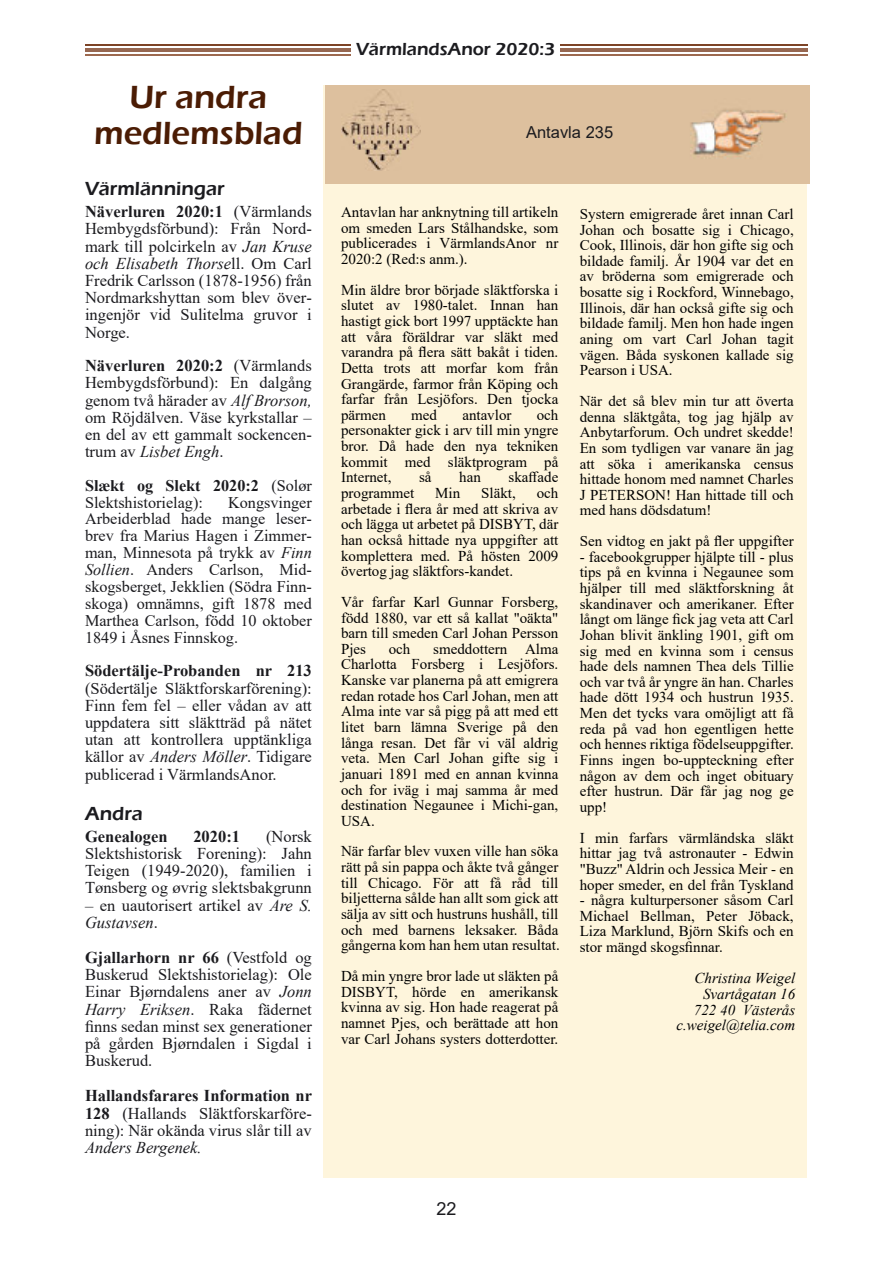
<style>
.page{position:relative;width:893px;height:1263px;background:#fff}
.page>*{position:absolute;margin:0;border:0;box-sizing:border-box;transform-origin:0 0}
.t1{font:600 33px/35.5px "Eras ITC";color:#4b1c04;text-align:center}
.t2{font:600 19.5px "Eras ITC";color:#1b1b1f}
.t3{font:600 18px "Eras ITC";color:#1b1b1f}
.t4{font:18px "Arial";color:#1b1b1f}
.t5{font:16.5px/17.2px "Times New Roman";color:#1b1b1f;text-align:justify}
.t6{font:700 16.5px "Times New Roman";color:#1b1b1f}
.t7{font:italic 16.5px "Times New Roman";color:#1b1b1f}
.t8{font:16.5px "Arial";color:#1b1b1f}
.t9{font:16.2px/17px "Times New Roman";color:#1b1b1f}
.t10{font:15px/15.6px "Times New Roman";color:#000;text-align:justify}
.t11{font:italic 15px/15.6px "Times New Roman";color:#000;text-align:right}
.s1{font-weight:700}
.s2{font-style:italic}
</style>
<div class="page">
<hr style="left:85px;top:48px;width:723px;height:3px;background:#966751">
<hr style="left:85px;top:44px;width:723px;height:1px;background:#7d4326">
<hr style="left:85px;top:54px;width:723px;height:1px;background:#9d694f">
<div style="left:351px;top:34px;width:209px;height:34px;background:#fff"></div>
<div style="left:326px;top:85px;width:484px;height:98px;background:#ddc09e"></div>
<img style="left:341px;top:90px;width:80px;height:81px">
<img style="left:678px;top:99px;width:117px;height:63px">
<h1 class="t1" style="left:94px;top:83px;width:210px">Ur andra medlemsblad</h1>
<h2 class="t2" style="left:85px;top:182px;width:141px">Värmlänningar</h2>
<p class="t5" style="left:85px;top:205px;width:228px"><span class="s1">Näverluren 2020:1</span> (Värmlands Hembygdsförbund): Från Nord‐ mark till polcirkeln av <span class="s2">Jan Kruse och Elisabeth Thorse</span>ll. Om Carl Fredrik Carlsson (1878-1956) från Nordmarkshyttan som blev över‐ ingenjör vid Sulitelma gruvor i Norge.</p>
<p class="t5" style="left:85px;top:359px;width:228px"><span class="s1">Näverluren 2020:2</span> (Värmlands Hembygdsförbund): En dalgång genom två härader av <span class="s2">Alf Brorson, </span>om Röjdälven. Väse kyrkstallar – en del av ett gammalt sockencen‐ trum av <span class="s2">Lisbet Engh</span>.</p>
<p class="t9" style="left:85px;top:478px;width:228px"><span class="s1">Slækt og Slekt 2020:2</span> (Solør<br>Slektshistorielag):</p>
<p class="t9" style="left:85px;top:495px;width:228px;text-align:justify;text-indent:143px">Kongsvinger Arbeiderblad hade mange leser‐ brev fra Marius Hagen i Zimmer‐ man, Minnesota på trykk av <span class="s2">Finn Sollien</span>. Anders Carlson, Mid‐ skogsberget, Jekklien (Södra Finn‐ skoga) omnämns, gift 1878 med Marthea Carlson, född 10 oktober 1849 i Åsnes Finnskog.</p>
<p class="t6" style="left:85px;top:665px;width:228px">Södertälje-Probanden nr 213</p>
<p class="t5" style="left:85px;top:681px;width:228px">(Södertälje Släktforskarförening):<br>Finn fem fel – eller vådan av att uppdatera sitt släktträd på nätet utan att kontrollera upptänkliga källor av <span class="s2">Anders Möller</span>. Tidigare publicerad i VärmlandsAnor.</p>
<h2 class="t2" style="left:85px;top:807px;width:59px">Andra</h2>
<p class="t6" style="left:85px;top:831px;width:84px">Genealogen</p>
<p class="t6" style="left:193px;top:831px;width:48px">2020:1</p>
<p class="t5" style="left:85px;top:829px;width:228px;text-indent:181px">(Norsk Slektshistorisk Forening): Jahn Teigen (1949-2020), familien i Tønsberg og øvrig slektsbakgrunn</p>
<p class="t5" style="left:85px;top:898px;width:228px">– en uautorisert artikel av <span class="s2">Are S.<br>Gustavsen</span>.</p>
<p class="t5" style="left:85px;top:950px;width:228px"><span class="s1">Gjallarhorn nr 66</span> (Vestfold og Buskerud Slektshistorielag): Ole Einar Bjørndalens aner av <span class="s2">Jonn Harry Eriksen</span>. Raka fädernet finns sedan minst sex generationer på gården Bjørndalen i Sigdal i Buskerud.</p>
<p class="t5" style="left:85px;top:1089px;width:229px"><span class="s1">Hallandsfarares Information nr 128</span> (Hallands Släktforskarföre‐ ning): När okända virus slår till av</p>
<p class="t7" style="left:85px;top:1141px;width:118px">Anders Bergenek.</p>
<p class="t3" style="left:356px;top:43px;width:200px">VärmlandsAnor 2020:3</p>
<p class="t8" style="left:526px;top:126px;width:89px">Antavla 235</p>
<p class="t10" style="left:341px;top:206px;width:219px">Antavlan har anknytning till artikeln om smeden Lars Stålhandske, som publicerades i VärmlandsAnor nr 2020:2 (Red:s anm.).</p>
<p class="t10" style="left:341px;top:283px;width:219px">Min äldre bror började släktforska i slutet av 1980-talet. Innan han hastigt gick bort 1997 upptäckte han att våra föräldrar var släkt med varandra på flera sätt bakåt i tiden.<br>Detta trots att morfar kom från Grangärde, farmor från Köping och farfar från Lesjöfors. Den tjocka pärmen</p>
<p class="t10" style="left:341px;top:408px;width:219px;text-indent:196px">och personakter gick i arv till min yngre bror. Då hade den nya tekniken kommit med släktprogram på Internet,</p>
<p class="t10" style="left:411px;top:408px;width:27px">med</p>
<p class="t10" style="left:462px;top:408px;width:51px">antavlor</p>
<p class="t10" style="left:419px;top:471px;width:14px">så</p>
<p class="t10" style="left:459px;top:471px;width:23px">han</p>
<p class="t10" style="left:508px;top:471px;width:51px">skaffade</p>
<p class="t10" style="left:341px;top:487px;width:75px">programmet</p>
<p class="t10" style="left:435px;top:487px;width:27px">Min</p>
<p class="t10" style="left:481px;top:487px;width:36px">Släkt,</p>
<p class="t10" style="left:341px;top:487px;width:219px;text-indent:196px">och arbetade i flera år med att skriva av och lägga ut arbetet på DISBYT, där han också hittade nya uppgifter att komplettera med. På hösten 2009 övertog jag släktfors-kandet.</p>
<p class="t10" style="left:341px;top:595px;width:219px">Vår farfar Karl Gunnar Forsberg, född 1880, var ett så kallat "oäkta" barn till smeden Carl Johan Persson Pjes</p>
<p class="t10" style="left:341px;top:642px;width:219px;text-indent:92px">smeddottern Alma Charlotta Forsberg i Lesjöfors.<br>Kanske var planerna på att emigrera redan rotade hos Carl Johan, men att Alma inte var så pigg på att med ett litet barn lämna Sverige på den långa resan. Det får vi väl aldrig veta. Men Carl Johan gifte sig i januari 1891 med en annan kvinna och for iväg i maj samma år med destination Negaunee i Michi-gan, USA.</p>
<p class="t10" style="left:341px;top:845px;width:220px">När farfar blev vuxen ville han söka rätt på sin pappa och åkte två gånger till Chicago. För att få råd till biljetterna sålde han allt som gick att sälja av sitt och hustruns hushåll, till och med barnens leksaker. Båda gångerna kom han hem utan resultat.</p>
<p class="t10" style="left:341px;top:969px;width:219px">Då min yngre bror lade ut släkten på DISBYT, hörde en amerikansk kvinna av sig. Hon hade reagerat på namnet Pjes, och berättade att hon var Carl Johans systers dotterdotter.</p>
<p class="t10" style="left:389px;top:642px;width:23px">och</p>
<p class="t10" style="left:580px;top:208px;width:215px">Systern emigrerade året innan Carl Johan och bosatte sig i Chicago, Cook, Illinois, där hon gifte sig och bildade familj. År 1904 var det en av bröderna som emigrerade och bosatte sig i Rockford, Winnebago, Illinois, där han också gifte sig och bildade familj. Men hon hade ingen aning om vart Carl Johan tagit vägen. Båda syskonen kallade sig Pearson i USA.</p>
<p class="t10" style="left:580px;top:395px;width:215px">När det så blev min tur att överta denna släktgåta, tog jag hjälp av Anbytarforum. Och undret skedde!<br>En som tydligen var vanare än jag att söka i amerikanska census hittade honom med namnet Charles J PETERSON! Han hittade till och med hans dödsdatum!</p>
<p class="t10" style="left:580px;top:535px;width:215px">Sen vidtog en jakt på fler uppgifter</p>
<p class="t10" style="left:580px;top:550px;width:215px">- facebookgrupper hjälpte till - plus tips på en kvinna i Negaunee som hjälper till med släktforskning åt skandinaver och amerikaner. Efter långt om länge fick jag veta att Carl Johan blivit änkling 1901, gift om sig med en kvinna som i census hade dels namnen Thea dels Tillie och var två år yngre än han. Charles hade dött 1934 och hustrun 1935.<br>Men det tycks vara omöjligt att få reda på vad hon egentligen hette och hennes riktiga födelseuppgifter.<br>Finns ingen bo-uppteckning efter någon av dem och inget obituary efter hustrun. Där får jag nog ge upp!</p>
<p class="t10" style="left:580px;top:831px;width:215px">I min farfars värmländska släkt hittar jag två astronauter - Edwin "Buzz" Aldrin och Jessica Meir - en hoper smeder, en del från Tyskland</p>
<p class="t10" style="left:580px;top:894px;width:215px">- några kulturpersoner såsom Carl Michael Bellman, Peter Jöback, Liza Marklund, Björn Skifs och en stor mängd skogsfinnar.</p>
<p class="t11" style="left:676px;top:972px;width:120px">Christina Weigel<br>Svartågatan 16<br>722 40 Västerås c.weigel@telia.com</p>
<p class="t4" style="left:436px;top:1202px;width:22px">22</p>
</div>
